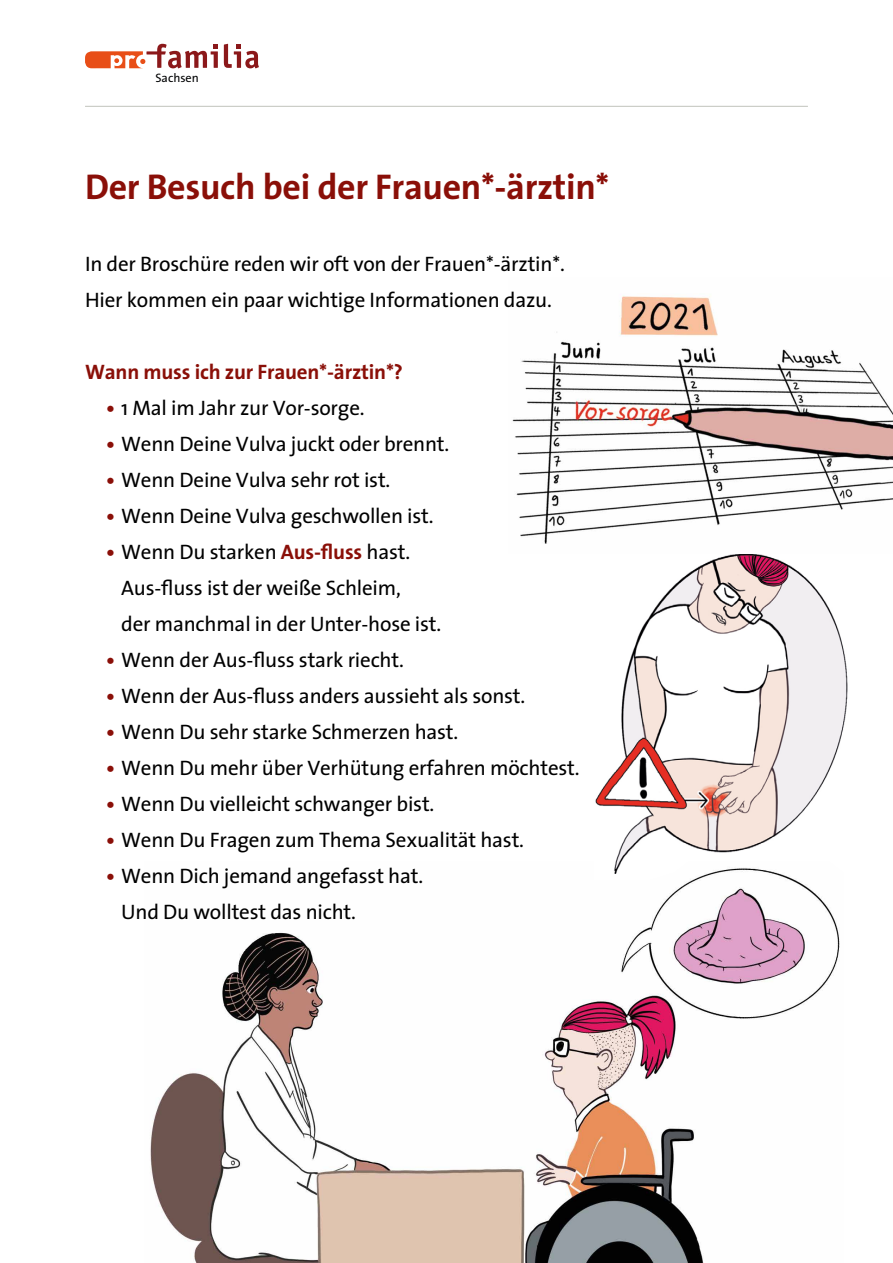
<style>
.page{position:relative;width:893px;height:1263px;background:#fff}
.page>*{position:absolute;margin:0;border:0;box-sizing:border-box;transform-origin:0 0}
.t1{font:36px "The Sans 7 Bold Plain";letter-spacing:-.01em;color:#8a0f08}
.t2{font:21px/36px "The Sans 5";letter-spacing:-.01em;color:#000}
.t3{font:21px "The Sans 7 Bold Plain";letter-spacing:-.01em;color:#8a0f08}
.t4{font:12.3px "The Sans 5";color:#010203}
.s1{font-family:"The Sans 7 Bold Plain";color:#8a0f08}
</style>
<div class="page">
<svg style="left:224px;top:44px;width:35px;height:24px"></svg>
<svg style="left:85px;top:44px;width:133px;height:24px"></svg>
<hr style="left:85px;top:106px;width:723px;height:1px;background:#c1c3bc">
<img style="left:150px;top:880px;width:690px;height:383px">
<img style="left:595px;top:554px;width:253px;height:326px">
<img style="left:512px;top:295px;width:381px;height:249px">
<p class="t4" style="left:155px;top:68px;width:45px">Sachsen</p>
<h1 class="t1" style="left:85px;top:157px;width:526px">Der Besuch bei der Frauen*-ärztin*</h1>
<p class="t2" style="left:85px;top:245px;width:481px">In der Broschüre reden wir oft von der Frauen*-ärztin*.<br>Hier kommen ein paar wichtige Informationen dazu.</p>
<p class="t3" style="left:85px;top:354px;width:319px">Wann muss ich zur Frauen*-ärztin*?</p>
<p class="t2" style="left:106px;top:389px;width:260px"><span class="s1">•</span> 1 Mal im Jahr zur Vor-sorge.</p>
<p class="t2" style="left:106px;top:425px;width:344px"><span class="s1">•</span> Wenn Deine Vulva juckt oder brennt.</p>
<p class="t2" style="left:106px;top:461px;width:286px"><span class="s1">•</span> Wenn Deine Vulva sehr rot ist.</p>
<p class="t2" style="left:106px;top:497px;width:329px"><span class="s1">•</span> Wenn Deine Vulva geschwollen ist.</p>
<p class="t2" style="left:121px;top:533px;width:322px;text-indent:-15px"><span class="s1">•</span> Wenn Du starken <span class="s1">Aus-fluss</span> hast.<br>Aus-fluss ist der weiße Schleim,<br>der manchmal in der Unter-hose ist.</p>
<p class="t2" style="left:106px;top:641px;width:299px"><span class="s1">•</span> Wenn der Aus-fluss stark riecht.</p>
<p class="t2" style="left:106px;top:677px;width:421px"><span class="s1">•</span> Wenn der Aus-fluss anders aussieht als sonst.</p>
<p class="t2" style="left:106px;top:713px;width:354px"><span class="s1">•</span> Wenn Du sehr starke Schmerzen hast.</p>
<p class="t2" style="left:106px;top:749px;width:475px"><span class="s1">•</span> Wenn Du mehr über Verhütung erfahren möchtest.</p>
<p class="t2" style="left:106px;top:785px;width:330px"><span class="s1">•</span> Wenn Du vielleicht schwanger bist.</p>
<p class="t2" style="left:106px;top:821px;width:419px"><span class="s1">•</span> Wenn Du Fragen zum Thema Sexualität hast.</p>
<p class="t2" style="left:121px;top:857px;width:304px;text-indent:-15px"><span class="s1">•</span> Wenn Dich jemand angefasst hat.<br>Und Du wolltest das nicht.</p>
</div>
